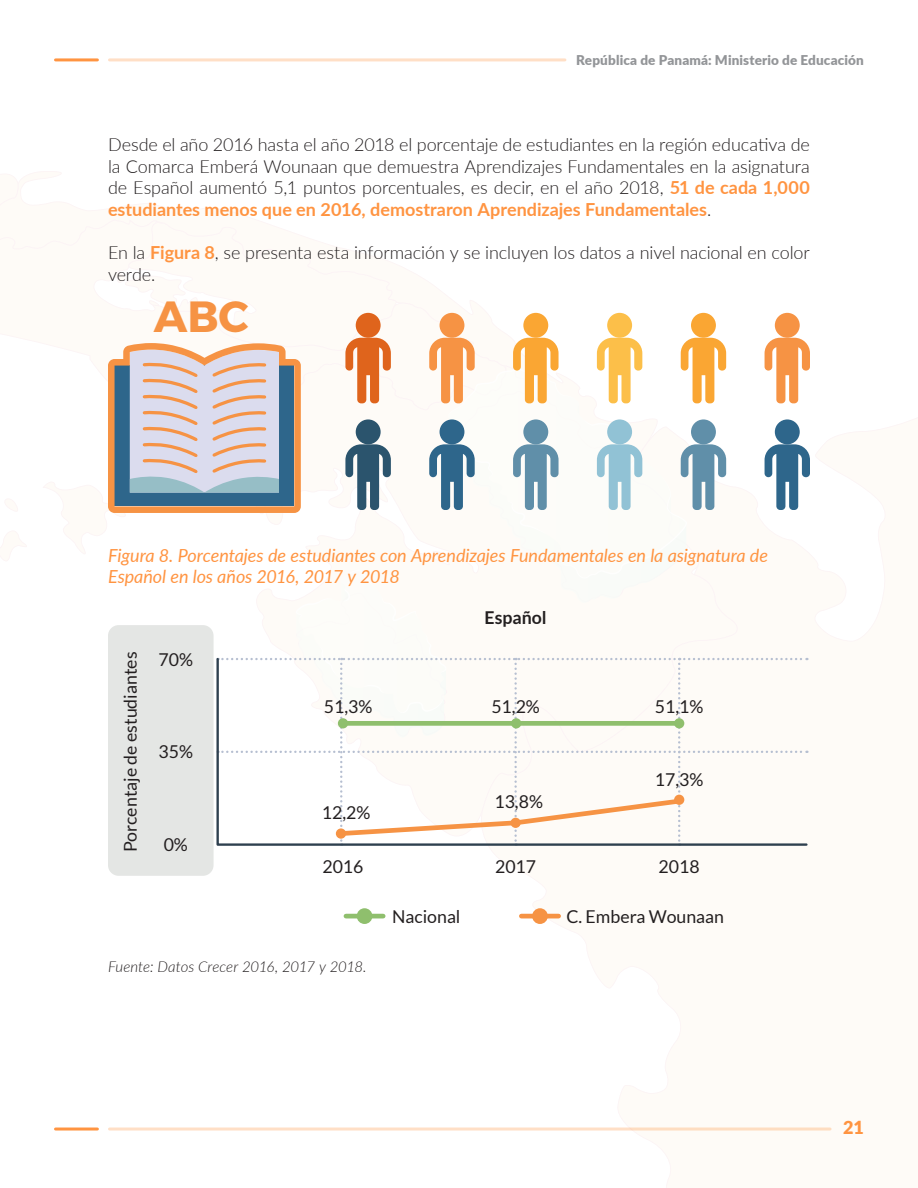
<style>
.page{position:relative;width:918px;height:1188px;background:#fff}
.page>*{position:absolute;margin:0;border:0;box-sizing:border-box;transform-origin:0 0}
.t1{font:43.65px "Trueno Bd";color:#f69344}
.Cuerpos_de_texto_1_c{font:300 18px/21.6px "Lato";letter-spacing:-.005em;color:#231f20;text-align:justify}
.Figuras{font:italic 18px/21.6px "Lato";letter-spacing:-.005em;color:#ff9441}
.t2{font:900 18px "Lato";color:#ff9441}
.t3{font:17.7px "Lato";color:#231f20}
.t4{font:700 17.7px "Lato";color:#231f20}
.Fuentes_Tablas_figur{font:italic 300 15px "Lato";letter-spacing:-.015em;color:#231f20}
.t5{font:900 13.5px "Lato";letter-spacing:.01em;color:#939598}
.s1{font-weight:700;color:#ff9441}
</style>
<div class="page">
<hr style="left:110px;top:58px;width:455px;height:3px;background:#ffdfc6">
<hr style="left:110px;top:1128px;width:720px;height:3px;background:#ffdfc6">
<hr style="left:56px;top:58px;width:41px;height:3px;background:#ff9441">
<hr style="left:56px;top:1128px;width:41px;height:3px;background:#ff9441">
<div style="left:108px;top:625px;width:106px;height:251px;background:#e4e6e4;border-radius:11px"></div>
<hr style="left:346px;top:914px;width:37px;height:4px;background:#8fbf6d">
<div style="left:357px;top:908px;width:15px;height:16px;background:#8fbf6d;border-radius:50%"></div>
<div style="left:532px;top:908px;width:16px;height:16px;background:#f69344;border-radius:50%"></div>
<hr style="left:521px;top:914px;width:38px;height:4px;background:#f69344">
<svg style="left:43px;top:222px;width:767px;height:624px"></svg>
<p class="t5" style="left:576px;top:50px;width:289px">República de Panamá: Ministerio de Educación</p>
<p class="Cuerpos_de_texto_1_c" style="left:108px;top:133px;width:704px">Desde el año 2016 hasta el año 2018 el porcentaje de estudiantes en la región educativa de la Comarca Emberá Wounaan que demuestra Aprendizajes Fundamentales en la asignatura de Español aumentó 5,1 puntos porcentuales, es decir, en el año 2018, <span class="s1">51 de cada 1,000 estudiantes menos que en 2016, demostraron Aprendizajes Fundamentales</span>.</p>
<p class="Cuerpos_de_texto_1_c" style="left:108px;top:241px;width:703px">En la <span class="s1">Figura 8</span>, se presenta esta información y se incluyen los datos a nivel nacional en color verde.</p>
<p class="t1" style="left:154px;top:289px;width:97px">ABC</p>
<p class="Figuras" style="left:108px;top:544px;width:662px">Figura 8. Porcentajes de estudiantes con Aprendizajes Fundamentales en la asignatura de<br>Español en los años 2016, 2017 y 2018</p>
<p class="t3" style="left:121px;top:852px;width:202px;rotate:-90deg">Porcentaje de estudiantes</p>
<p class="t3" style="left:159px;top:649px;width:36px">70%</p>
<p class="t3" style="left:159px;top:742px;width:36px">35%</p>
<p class="t3" style="left:164px;top:835px;width:26px">0%</p>
<p class="t4" style="left:485px;top:608px;width:64px">Español</p>
<p class="t3" style="left:324px;top:697px;width:50px">51,3%</p>
<p class="t3" style="left:491px;top:697px;width:50px">51,2%</p>
<p class="t3" style="left:655px;top:697px;width:50px">51,1%</p>
<p class="t3" style="left:322px;top:803px;width:50px">12,2%</p>
<p class="t3" style="left:494px;top:792px;width:50px">13,8%</p>
<p class="t3" style="left:655px;top:770px;width:50px">17,3%</p>
<p class="t3" style="left:322px;top:857px;width:43px">2016</p>
<p class="t3" style="left:495px;top:857px;width:43px">2017</p>
<p class="t3" style="left:659px;top:857px;width:43px">2018</p>
<p class="t3" style="left:392px;top:906px;width:70px">Nacional</p>
<p class="t3" style="left:566px;top:906px;width:159px">C. Embera Wounaan</p>
<p class="Fuentes_Tablas_figur" style="left:108px;top:956px;width:260px">Fuente: Datos Crecer 2016, 2017 y 2018.</p>
<p class="t2" style="left:843px;top:1114px;width:22px">21</p>
</div>
